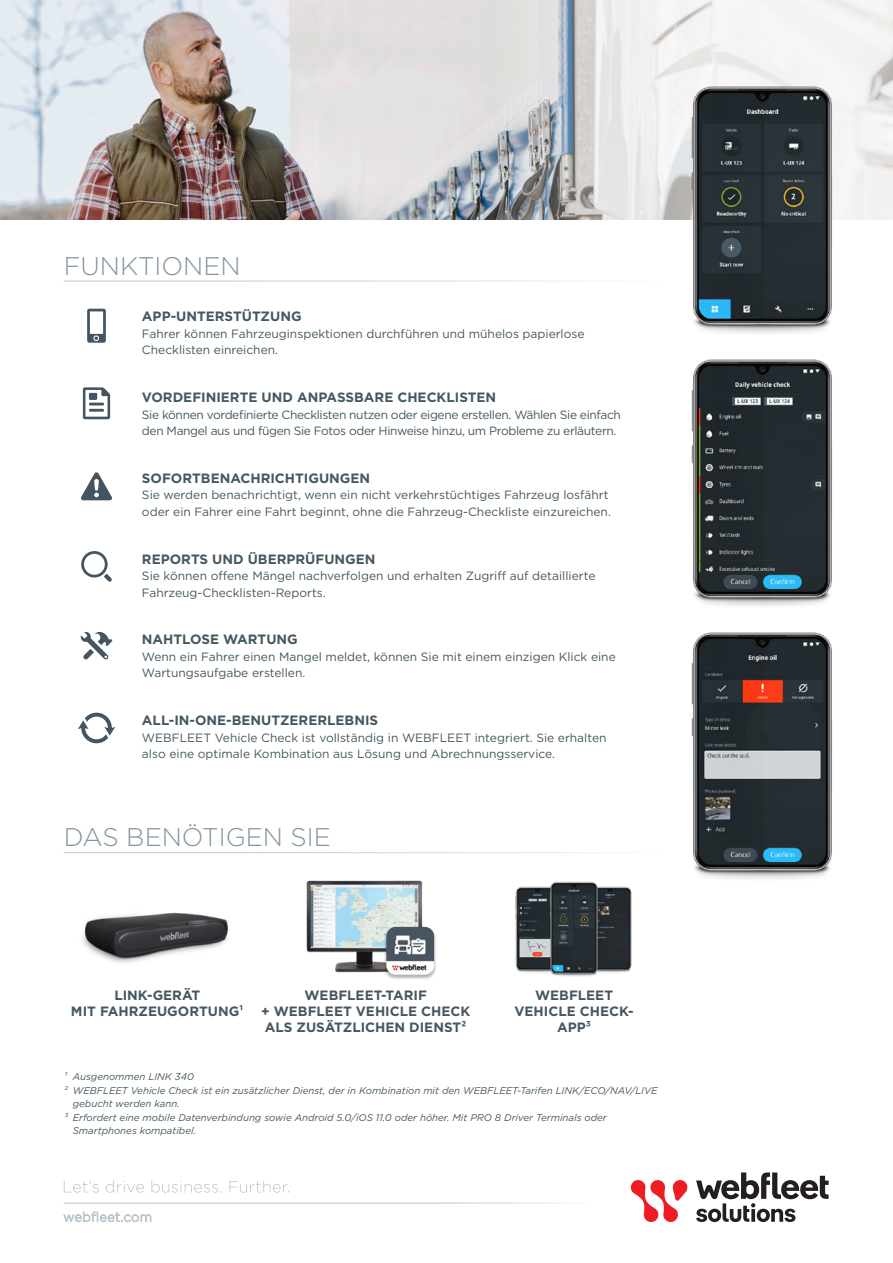
<style>
.page{position:relative;width:893px;height:1263px;background:#fff}
.page>*{position:absolute;margin:0;border:0;box-sizing:border-box;transform-origin:0 0}
.t1{font:300 25.5px "Gotham";color:#83949d}
.t2{font:700 13.5px/16.2px "Gotham";color:#455760;text-align:center}
.t3{font:12px/16.5px "Gotham";color:#455760}
.t4{font:12px/16.5px "Gotham";letter-spacing:-.03em;color:#455760}
.t5{font:italic 9.75px "Gotham";color:#455760}
</style>
<div class="page">
<hr style="left:64px;top:1203px;width:563px;height:1px;background:#bbc6cd">
<svg style="left:64px;top:1212px;width:87px;height:10px"></svg>
<svg style="left:64px;top:1180px;width:225px;height:13px"></svg>
<svg style="left:696px;top:1172px;width:133px;height:50px"></svg>
<svg style="left:631px;top:1180px;width:57px;height:42px"></svg>
<img style="left:0;top:0;width:220px;height:219px">
<svg style="left:220px;top:0;width:673px;height:220px"></svg>
<img style="left:683px;top:78px;width:158px;height:255px">
<img style="left:691px;top:359px;width:141px;height:247px">
<img style="left:691px;top:632px;width:141px;height:247px">
<svg style="left:87px;top:309px;width:19px;height:34px"></svg>
<svg style="left:83px;top:387px;width:27px;height:32px"></svg>
<div style="left:89px;top:393px;width:8px;height:7px;background:#455461"></div>
<svg style="left:81px;top:472px;width:31px;height:28px"></svg>
<svg style="left:81px;top:551px;width:31px;height:31px"></svg>
<svg style="left:81px;top:631px;width:31px;height:28px"></svg>
<svg style="left:78px;top:713px;width:37px;height:30px"></svg>
<img style="left:82px;top:912px;width:147px;height:51px">
<img style="left:306px;top:880px;width:117px;height:93px">
<img style="left:515px;top:881px;width:117px;height:96px">
<div style="left:384px;top:926px;width:53px;height:54px;background:#231f20;opacity:.35"></div>
<img style="left:386px;top:927px;width:48px;height:48px">
<h1 class="t1" style="left:64px;top:250px;width:178px">FUNKTIONEN</h1>
<p class="t2" style="left:142px;top:308px;width:161px">APP-UNTERSTÜTZUNG</p>
<p class="t3" style="left:142px;top:325px;width:444px">Fahrer können Fahrzeuginspektionen durchführen und mühelos papierlose<br>Checklisten einreichen.</p>
<p class="t2" style="left:142px;top:389px;width:356px">VORDEFINIERTE UND ANPASSBARE CHECKLISTEN</p>
<p class="t4" style="left:142px;top:406px;width:480px">Sie können vordefinierte Checklisten nutzen oder eigene erstellen. Wählen Sie einfach den Mangel aus und fügen Sie Fotos oder Hinweise hinzu, um Probleme zu erläutern.</p>
<p class="t2" style="left:142px;top:470px;width:230px">SOFORTBENACHRICHTIGUNGEN</p>
<p class="t3" style="left:142px;top:487px;width:470px">Sie werden benachrichtigt, wenn ein nicht verkehrstüchtiges Fahrzeug losfährt oder ein Fahrer eine Fahrt beginnt, ohne die Fahrzeug-Checkliste einzureichen.</p>
<p class="t2" style="left:142px;top:551px;width:235px">REPORTS UND ÜBERPRÜFUNGEN</p>
<p class="t3" style="left:142px;top:567px;width:455px">Sie können offene Mängel nachverfolgen und erhalten Zugriff auf detaillierte<br>Fahrzeug-Checklisten-Reports.</p>
<p class="t2" style="left:142px;top:631px;width:157px">NAHTLOSE WARTUNG</p>
<p class="t3" style="left:142px;top:648px;width:475px">Wenn ein Fahrer einen Mangel meldet, können Sie mit einem einzigen Klick eine<br>Wartungsaufgabe erstellen.</p>
<p class="t2" style="left:142px;top:712px;width:238px">ALL-IN-ONE-BENUTZERERLEBNIS</p>
<p class="t3" style="left:142px;top:729px;width:466px">WEBFLEET Vehicle Check ist vollständig in WEBFLEET integriert. Sie erhalten also eine optimale Kombination aus Lösung und Abrechnungsservice.</p>
<h1 class="t1" style="left:64px;top:821px;width:269px">DAS BENÖTIGEN SIE</h1>
<p class="t2" style="left:71px;top:987px;width:174px">LINK-GERÄT<br>MIT FAHRZEUGORTUNG¹</p>
<p class="t2" style="left:261px;top:987px;width:211px">WEBFLEET-TARIF<br>+ WEBFLEET VEHICLE CHECK<br>ALS ZUSÄTZLICHEN DIENST²</p>
<p class="t2" style="left:514px;top:987px;width:121px">WEBFLEET<br>VEHICLE CHECK-<br>APP³</p>
<p class="t5" style="left:64px;top:1070px;width:132px">¹ Ausgenommen LINK 340</p>
<p class="t5" style="left:64px;top:1084px;width:595px">² WEBFLEET Vehicle Check ist ein zusätzlicher Dienst, der in Kombination mit den WEBFLEET-Tarifen LINK/ECO/NAV/LIVE</p>
<p class="t5" style="left:73px;top:1097px;width:109px">gebucht werden kann.</p>
<p class="t5" style="left:64px;top:1111px;width:545px">³ Erfordert eine mobile Datenverbindung sowie Android 5.0/iOS 11.0 oder höher. Mit PRO 8 Driver Terminals oder</p>
<p class="t5" style="left:73px;top:1124px;width:125px">Smartphones kompatibel.</p>
</div>
